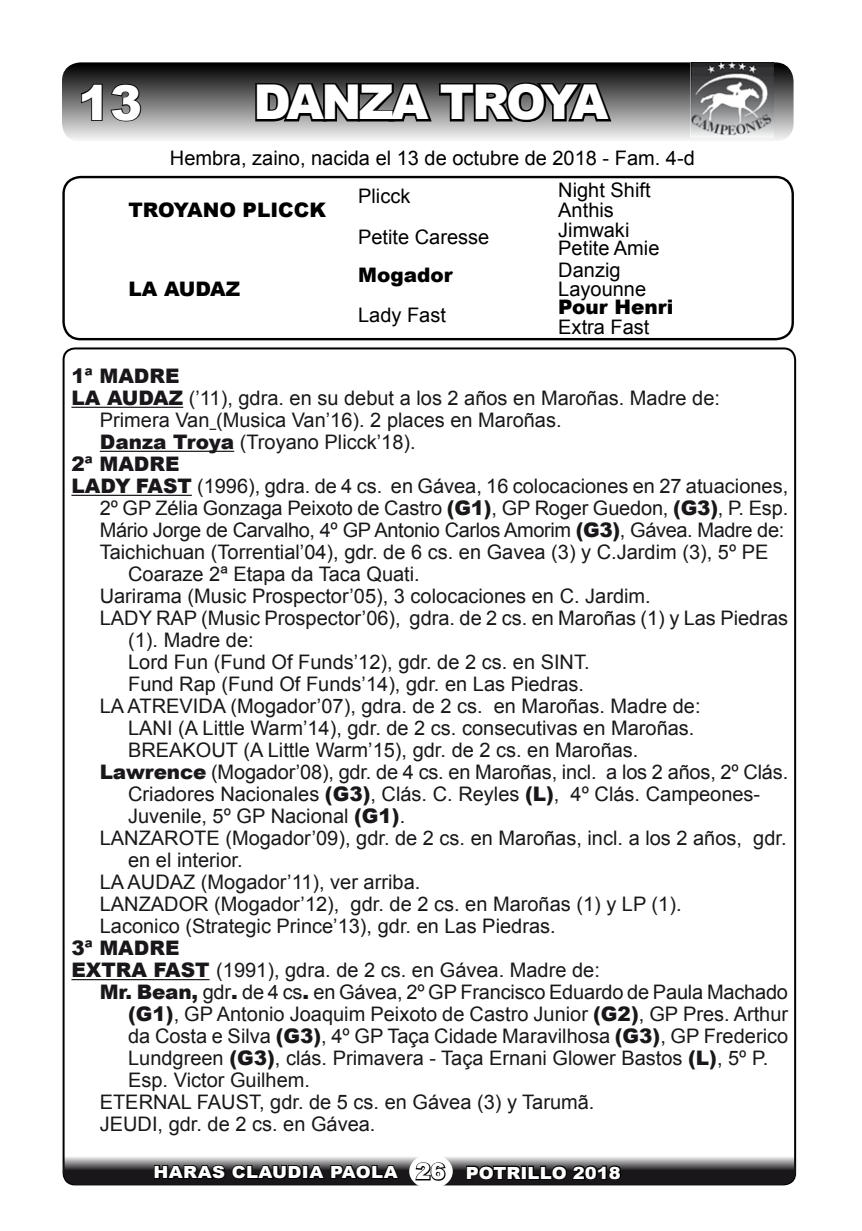
<style>
.page{position:relative;width:862px;height:1231px;background:#fff}
.page>*{position:absolute;margin:0;border:0;box-sizing:border-box;transform-origin:0 0}
.t1{font:900 48px "Arial";letter-spacing:-.05em;color:#fff}
.t2{font:900 22px "Arial";color:#fff}
.t3{font:20px "Arial";color:#1a171b}
.t4{font:20px "Arial";color:#000}
.t5{font:20px "Arial";letter-spacing:-.02em;color:#1a171b}
.t6{font:900 20px "Arial";color:#000}
.t7{font:900 20px "Arial";color:#1a171b}
.t8{font:900 16.8px "Arial";letter-spacing:.01em;color:#fff;scale:1.08 1}
.s1{font-weight:900}
</style>
<div class="page">
<div style="left:62px;top:176px;width:732px;height:164px;border:2px solid #000;border-radius:17px"></div>
<div style="left:63px;top:64px;width:729px;height:76px;background:linear-gradient(to bottom,#000,#efefef);border-radius:17px"></div>
<div style="left:62px;top:62px;width:731px;height:80px;border:3px solid #000;border-radius:17px"></div>
<svg style="left:63px;top:1155px;width:733px;height:29px;background:#6f6d70"></svg>
<svg style="left:777px;top:1155px;width:19px;height:15px"></svg>
<svg style="left:63px;top:1155px;width:19px;height:15px"></svg>
<svg style="left:253px;top:80px;width:361px;height:45px;background:#484848"></svg>
<div style="left:409px;top:1153px;width:44px;height:35px;background:#fff;border-radius:50%"></div>
<svg style="left:415px;top:1162px;width:31px;height:19px"></svg>
<svg style="left:80px;top:82px;width:62px;height:41px;background:#5f5f5f"></svg>
<hr style="left:71px;top:406px;width:112px;height:2px;background:#1a171b">
<svg style="left:209px;top:428px;width:7px;height:2px"></svg>
<hr style="left:100px;top:450px;width:134px;height:2px;background:#1a171b">
<hr style="left:71px;top:494px;width:121px;height:2px;background:#1a171b">
<hr style="left:71px;top:978px;width:139px;height:2px;background:#1a171b">
<svg style="left:465px;top:1163px;width:158px;height:18px;background:#201f21"></svg>
<svg style="left:153px;top:1162px;width:248px;height:18px;background:#272627"></svg>
<img style="left:691px;top:62px;width:82px;height:76px">
<h1 class="t1" style="left:78px;top:68px;width:66px">13</h1>
<h1 class="t1" style="left:254px;top:67px;width:356px">DANZA TROYA</h1>
<p class="t4" style="left:170px;top:144px;width:526px">Hembra, zaino, nacida el 13 de octubre de 2018 - Fam. 4-d</p>
<p class="t6" style="left:128px;top:195px;width:199px">TROYANO PLICCK</p>
<p class="t6" style="left:128px;top:274px;width:113px">LA AUDAZ</p>
<p class="t4" style="left:358px;top:182px;width:54px">Plicck</p>
<p class="t4" style="left:358px;top:224px;width:133px">Petite Caresse</p>
<p class="t6" style="left:358px;top:260px;width:96px">Mogador</p>
<p class="t4" style="left:358px;top:302px;width:89px">Lady Fast</p>
<p class="t4" style="left:558px;top:177px;width:94px">Night Shift</p>
<p class="t4" style="left:558px;top:197px;width:57px">Anthis</p>
<p class="t4" style="left:558px;top:217px;width:73px">Jimwaki</p>
<p class="t4" style="left:558px;top:235px;width:103px">Petite Amie</p>
<p class="t4" style="left:558px;top:256px;width:64px">Danzig</p>
<p class="t4" style="left:558px;top:275px;width:89px">Layounne</p>
<p class="t6" style="left:558px;top:293px;width:117px">Pour Henri</p>
<p class="t4" style="left:558px;top:313px;width:93px">Extra Fast</p>
<p class="t7" style="left:71px;top:361px;width:109px">1ª MADRE</p>
<p class="t3" style="left:71px;top:384px;width:650px"><span class="s1">LA AUDAZ</span> (’11), gdra. en su debut a los 2 años en Maroñas. Madre de:</p>
<p class="t3" style="left:100px;top:406px;width:463px">Primera Van (Musica Van’16). 2 places en Maroñas.</p>
<p class="t3" style="left:100px;top:428px;width:317px"><span class="s1">Danza Troya</span> (Troyano Plicck’18).</p>
<p class="t7" style="left:71px;top:449px;width:109px">2ª MADRE</p>
<p class="t3" style="left:71px;top:472px;width:718px"><span class="s1">LADY FAST</span> (1996), gdra. de 4 cs. en Gávea, 16 colocaciones en 27 atuaciones,</p>
<p class="t3" style="left:100px;top:494px;width:690px">2º GP Zélia Gonzaga Peixoto de Castro <span class="s1">(G1)</span>, GP Roger Guedon, <span class="s1">(G3)</span>, P. Esp.</p>
<p class="t5" style="left:100px;top:516px;width:686px">Mário Jorge de Carvalho, 4º GP Antonio Carlos Amorim <span class="s1">(G3)</span>, Gávea. Madre de:</p>
<p class="t3" style="left:100px;top:538px;width:670px">Taichichuan (Torrential’04), gdr. de 6 cs. en Gavea (3) y C.Jardim (3), 5º PE</p>
<p class="t3" style="left:128px;top:560px;width:293px">Coaraze 2ª Etapa da Taca Quati.</p>
<p class="t3" style="left:100px;top:582px;width:552px">Uarirama (Music Prospector’05), 3 colocaciones en C. Jardim.</p>
<p class="t3" style="left:100px;top:604px;width:690px">LADY RAP (Music Prospector’06), gdra. de 2 cs. en Maroñas (1) y Las Piedras</p>
<p class="t3" style="left:128px;top:626px;width:127px">(1). Madre de:</p>
<p class="t3" style="left:128px;top:648px;width:463px">Lord Fun (Fund Of Funds’12), gdr. de 2 cs. en SINT.</p>
<p class="t3" style="left:128px;top:670px;width:457px">Fund Rap (Fund Of Funds’14), gdr. en Las Piedras.</p>
<p class="t3" style="left:100px;top:692px;width:602px">LA ATREVIDA (Mogador’07), gdra. de 2 cs. en Maroñas. Madre de:</p>
<p class="t3" style="left:128px;top:714px;width:568px">LANI (A Little Warm’14), gdr. de 2 cs. consecutivas en Maroñas.</p>
<p class="t3" style="left:128px;top:736px;width:512px">BREAKOUT (A Little Warm’15), gdr. de 2 cs. en Maroñas.</p>
<p class="t3" style="left:100px;top:758px;width:690px"><span class="s1">Lawrence</span> (Mogador’08), gdr. de 4 cs. en Maroñas, incl. a los 2 años, 2º Clás.</p>
<p class="t3" style="left:128px;top:780px;width:633px">Criadores Nacionales <span class="s1">(G3)</span>, Clás. C. Reyles <span class="s1">(L)</span>, 4º Clás. Campeones-</p>
<p class="t3" style="left:128px;top:802px;width:279px">Juvenile, 5º GP Nacional <span class="s1">(G1)</span>.</p>
<p class="t3" style="left:100px;top:824px;width:688px">LANZAROTE (Mogador’09), gdr. de 2 cs. en Maroñas, incl. a los 2 años, gdr.</p>
<p class="t3" style="left:128px;top:846px;width:116px">en el interior.</p>
<p class="t3" style="left:100px;top:868px;width:322px">LA AUDAZ (Mogador’11), ver arriba.</p>
<p class="t3" style="left:100px;top:890px;width:583px">LANZADOR (Mogador’12), gdr. de 2 cs. en Maroñas (1) y LP (1).</p>
<p class="t3" style="left:100px;top:912px;width:457px">Laconico (Strategic Prince’13), gdr. en Las Piedras.</p>
<p class="t7" style="left:71px;top:933px;width:109px">3ª MADRE</p>
<p class="t3" style="left:71px;top:956px;width:530px"><span class="s1">EXTRA FAST</span> (1991), gdra. de 2 cs. en Gávea. Madre de:</p>
<p class="t3" style="left:100px;top:978px;width:690px"><span class="s1">Mr. Bean,</span> gdr<span class="s1">.</span> de 4 cs<span class="s1">.</span> en Gávea, 2º GP Francisco Eduardo de Paula Machado</p>
<p class="t3" style="left:128px;top:1000px;width:661px"><span class="s1">(G1)</span>, GP Antonio Joaquim Peixoto de Castro Junior <span class="s1">(G2)</span>, GP Pres. Arthur</p>
<p class="t3" style="left:128px;top:1022px;width:661px">da Costa e Silva <span class="s1">(G3)</span>, 4º GP Taça Cidade Maravilhosa <span class="s1">(G3)</span>, GP Frederico</p>
<p class="t3" style="left:128px;top:1044px;width:642px">Lundgreen <span class="s1">(G3)</span>, clás. Primavera - Taça Ernani Glower Bastos <span class="s1">(L)</span>, 5º P.</p>
<p class="t3" style="left:128px;top:1066px;width:183px">Esp. Victor Guilhem.</p>
<p class="t3" style="left:100px;top:1088px;width:496px">ETERNAL FAUST, gdr. de 5 cs. en Gávea (3) y Tarumã.</p>
<p class="t3" style="left:100px;top:1110px;width:277px">JEUDI, gdr. de 2 cs. en Gávea.</p>
<p class="t8" style="left:154px;top:1159px;width:227px">HARAS CLAUDIA PAOLA</p>
<p class="t8" style="left:466px;top:1160px;width:145px">POTRILLO 2018</p>
<p class="t2" style="left:416px;top:1155px;width:31px">26</p>
</div>
